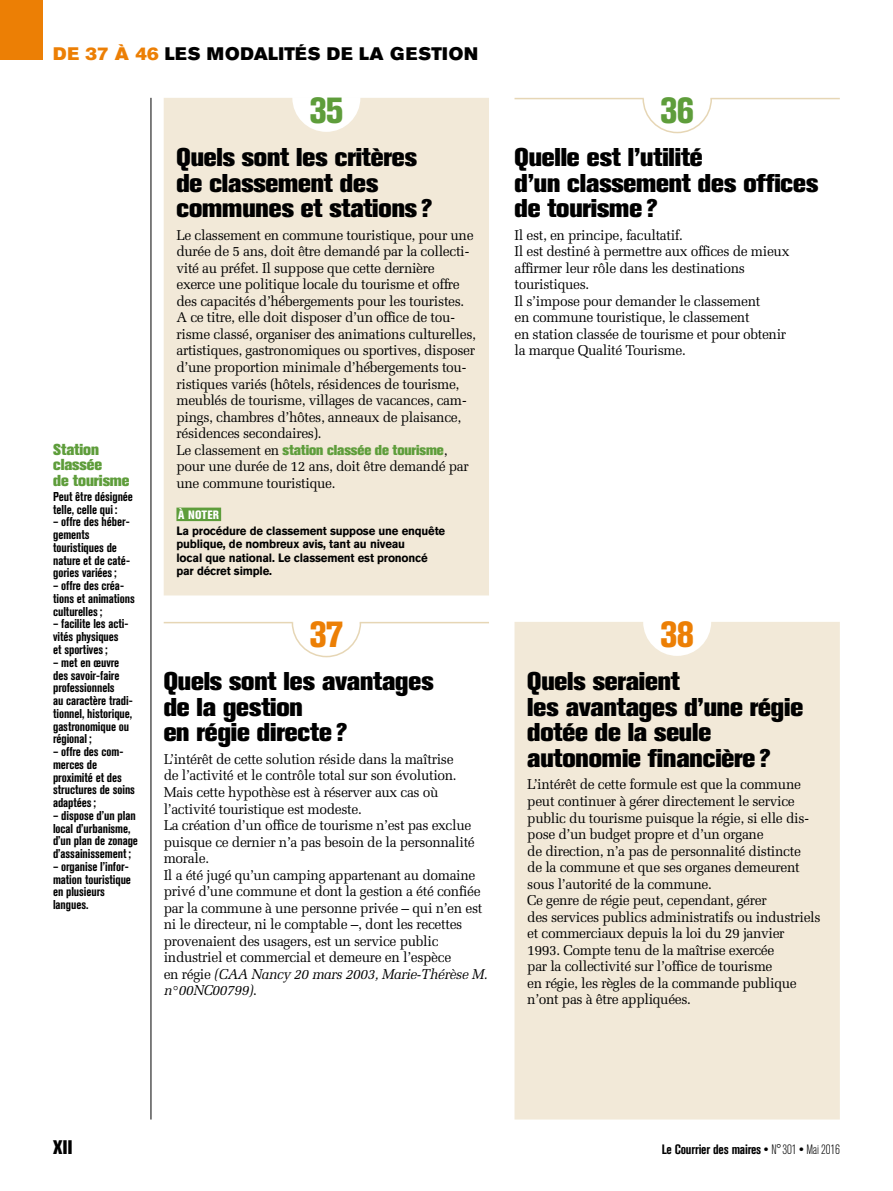
<style>
.page{position:relative;width:893px;height:1191px;background:#fff}
.page>*{position:absolute;margin:0;border:0;box-sizing:border-box;transform-origin:0 0}
.t1{font:800 condensed 36px "Akzidenz Grotesk Std";color:#5e9d3b}
.t2{font:800 condensed 36px "Akzidenz Grotesk Std";color:#ec7f05}
.t3{font:800 25.5px/25.5px "Akzidenz Grotesk Std";letter-spacing:-.005em;color:#000}
.t4{font:800 condensed 19.5px "Akzidenz Grotesk Std";color:#000}
.t5{font:18px "Akzidenz Grotesk Std Super";letter-spacing:.03em;color:#000}
.t6{font:800 15.75px/15.8px "Akzidenz Grotesk Std";letter-spacing:-.005em;color:#5e9d3b}
.t7{font:14.25px/16.5px "Melior LT Std";letter-spacing:-.025em;color:#000}
.t8{font:800 14.25px "Akzidenz Grotesk Std";letter-spacing:-.005em;color:#5e9d3b}
.t9{font:700 condensed 13.5px "Akzidenz Grotesk Std";letter-spacing:-.015em;color:#000}
.t10{font:700 condensed 12.75px/12.8px "Akzidenz Grotesk Std";letter-spacing:-.005em;color:#000}
.t11{font:700 12px/13.5px "Akzidenz Grotesk Std";letter-spacing:-.015em;color:#000;scale:.95 1}
.t12{font:800 condensed 12px "Akzidenz Grotesk Std";letter-spacing:.02em;color:#fff}
.s1{color:#ec7f05}
.s2{font-family:"Melior LT Std";font-weight:400;color:#000}
.s3{font-style:italic}
.s4{font-weight:300}
</style>
<div class="page">
<hr style="left:151px;top:98px;width:1px;height:1021px;background:#000">
<div style="left:164px;top:98px;width:325px;height:497px;background:#f2e9d8"></div>
<hr style="left:514px;top:98px;width:130px;height:1px;background:#e6d6b5">
<svg style="left:642px;top:97px;width:71px;height:37px"></svg>
<hr style="left:710px;top:98px;width:130px;height:1px;background:#e6d6b5">
<div style="left:514px;top:622px;width:326px;height:497px;background:#f2e9d8"></div>
<hr style="left:164px;top:622px;width:129px;height:1px;background:#e6d6b5">
<svg style="left:291px;top:622px;width:71px;height:36px"></svg>
<hr style="left:360px;top:622px;width:129px;height:1px;background:#e6d6b5">
<div style="left:0;top:0;width:43px;height:60px;background:#ec7f05"></div>
<div style="left:176px;top:507px;width:45px;height:14px;background:#5e9d3b"></div>
<p class="t5" style="left:53px;top:43px;width:426px"><span class="s1">DE 37 À 46</span> LES MODALITÉS DE LA GESTION</p>
<h1 class="t1" style="left:309px;top:90px;width:36px">35</h1>
<p class="t6" style="left:53px;top:441px;width:78px">Station classée<br>de tourisme</p>
<p class="t10" style="left:53px;top:490px;width:81px">Peut être désignée telle, celle qui :</p>
<p class="t10" style="left:53px;top:515px;width:78px">– offre des héber&shy;gements touristiques de nature et de caté&shy;gories variées;</p>
<p class="t10" style="left:53px;top:579px;width:83px">– offre des créa&shy;tions et animations culturelles;</p>
<p class="t10" style="left:53px;top:617px;width:76px">– facilite les acti&shy;vités physiques et sportives;</p>
<p class="t10" style="left:53px;top:656px;width:81px">– met en œuvre des savoir-faire professionnels<br>au caractère tradi&shy;tionnel, historique, gastronomique ou régional ;</p>
<p class="t10" style="left:53px;top:745px;width:84px">– offre des com&shy;merces de proximité et des structures de soins adaptées;</p>
<p class="t10" style="left:53px;top:809px;width:86px">– dispose d’un plan local d’urbanisme, d’un plan de zonage d’assainissement;</p>
<p class="t10" style="left:53px;top:860px;width:79px">– organise l’infor&shy;mation touristique en plusieurs langues.</p>
<h2 class="t3" style="left:176px;top:144px;width:257px">Quels sont les critères de classement des communes et stations?</h2>
<p class="t7" style="left:176px;top:227px;width:301px">Le classement en commune touristique, pour une durée de 5 ans, doit être demandé par la collecti&shy;vité au préfet. Il suppose que cette dernière exerce une politique locale du tourisme et offre des capacités d’hébergements pour les touristes.<br>A ce titre, elle doit disposer d’un office de tou&shy;risme classé, organiser des animations culturelles, artistiques, gastronomiques ou sportives, disposer d’une proportion minimale d’hébergements tou&shy;ristiques variés (hôtels, résidences de tourisme, meublés de tourisme, villages de vacances, cam&shy;pings, chambres d’hôtes, anneaux de plaisance, résidences secondaires).</p>
<p class="t8" style="left:176px;top:441px;width:273px"><span class="s2">Le classement en</span> station classée de tourisme<span class="s2">,</span></p>
<p class="t7" style="left:176px;top:458px;width:294px">pour une durée de 12 ans, doit être demandé par une commune touristique.</p>
<p class="t12" style="left:178px;top:507px;width:43px">À NOTER</p>
<p class="t11" style="left:176px;top:524px;width:284px">La procédure de classement suppose une enquête publique, de nombreux avis, tant au niveau<br>local que national. Le classement est prononcé par décret simple.</p>
<h1 class="t2" style="left:309px;top:614px;width:36px">37</h1>
<h2 class="t3" style="left:164px;top:668px;width:271px">Quels sont les avantages de la gestion<br>en régie directe?</h2>
<p class="t7" style="left:164px;top:751px;width:325px">L’intérêt de cette solution réside dans la maîtrise<br>de l’activité et le contrôle total sur son évolution.<br>Mais cette hypothèse est à réserver aux cas où l’activité touristique est modeste.<br>La création d’un office de tourisme n’est pas exclue puisque ce dernier n’a pas besoin de la personnalité morale.<br>Il a été jugé qu’un camping appartenant au domaine privé d’une commune et dont la gestion a été confiée par la commune à une personne privée – qui n’en est ni le directeur, ni le comptable –, dont les recettes provenaient des usagers, est un service public industriel et commercial et demeure en l’espèce<br>en régie <span class="s3">(CAA Nancy 20 mars 2003, Marie-Thérèse M. n°00NC00799)</span>.</p>
<h1 class="t1" style="left:660px;top:90px;width:36px">36</h1>
<h2 class="t3" style="left:514px;top:144px;width:305px">Quelle est l’utilité<br>d’un classement des offices de tourisme?</h2>
<p class="t7" style="left:514px;top:227px;width:276px">Il est, en principe, facultatif.<br>Il est destiné à permettre aux offices de mieux affirmer leur rôle dans les destinations touristiques.<br>Il s’impose pour demander le classement<br>en commune touristique, le classement<br>en station classée de tourisme et pour obtenir la marque Qualité Tourisme.</p>
<h1 class="t2" style="left:660px;top:614px;width:36px">38</h1>
<h2 class="t3" style="left:527px;top:668px;width:277px">Quels seraient<br>les avantages d’une régie dotée de la seule autonomie financière?</h2>
<p class="t7" style="left:527px;top:776px;width:295px">L’intérêt de cette formule est que la commune peut continuer à gérer directement le service public du tourisme puisque la régie, si elle dis&shy;pose d’un budget propre et d’un organe<br>de direction, n’a pas de personnalité distincte<br>de la commune et que ses organes demeurent sous l’autorité de la commune.<br>Ce genre de régie peut, cependant, gérer<br>des services publics administratifs ou industriels et commerciaux depuis la loi du 29 janvier 1993. Compte tenu de la maîtrise exercée<br>par la collectivité sur l’office de tourisme<br>en régie, les règles de la commande publique n’ont pas à être appliquées.</p>
<h3 class="t4" style="left:53px;top:1135px;width:15px">XII</h3>
<p class="t9" style="left:662px;top:1141px;width:180px">Le Courrier des maires ● <span class="s4">N° 301</span> ● <span class="s4">Mai 2016</span></p>
</div>
